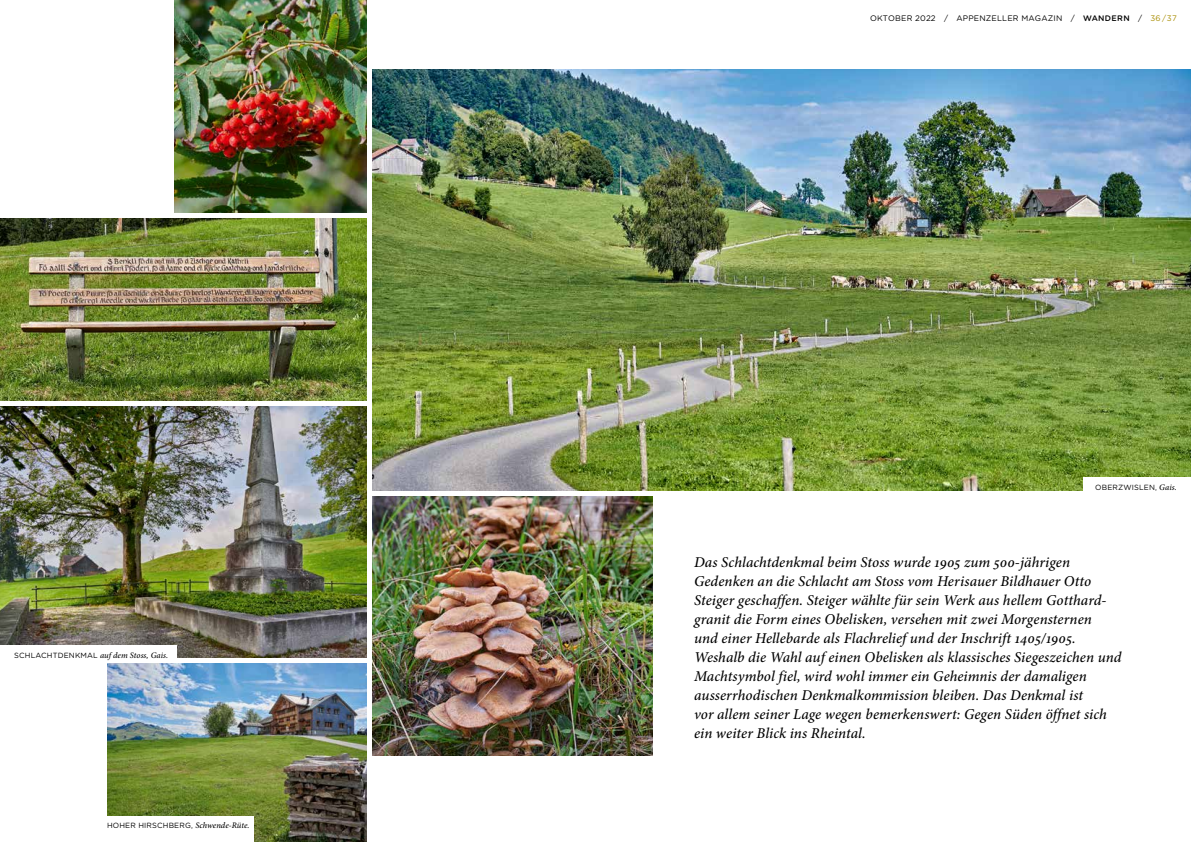
<style>
.page{position:relative;width:1191px;height:842px;background:#fff}
.page>*{position:absolute;margin:0;border:0;box-sizing:border-box;transform-origin:0 0}
.t1{font:italic 500 15px/19px "Minion Pro";letter-spacing:.005em;color:#000}
.t2{font:italic 500 8.5px "Minion Pro";color:#000}
.t3{font:8px "Gotham Rounded";letter-spacing:.02em;color:#000}
.t4{font:7.5px "Gotham Rounded";letter-spacing:.02em;color:#000}
.s1{font-family:"Gotham Rounded";font-weight:400;font-style:normal;font-size:7.5px}
.s2{font-family:"Minion Pro";font-weight:500;font-style:italic;font-size:8.5px}
.s3{font-weight:500}
.s4{color:#a88d00}
</style>
<div class="page">
<img style="left:372px;top:69px;width:819px;height:421px">
<img style="left:372px;top:496px;width:280px;height:259px">
<img style="left:0;top:406px;width:366px;height:252px">
<img style="left:0;top:219px;width:366px;height:182px">
<img style="left:174px;top:0;width:192px;height:213px">
<img style="left:107px;top:663px;width:259px;height:179px">
<div style="left:0;top:645px;width:176px;height:15px;background:#fff"></div>
<div style="left:104px;top:816px;width:149px;height:26px;background:#fff"></div>
<div style="left:1084px;top:477px;width:107px;height:16px;background:#fff"></div>
<p class="t2" style="left:14px;top:649px;width:156px"><span class="s1">SCHLACHTDENKMAL</span> auf dem Stoss, Gais.</p>
<p class="t4" style="left:107px;top:820px;width:144px">HOHER HIRSCHBERG, <span class="s2">Schwende-Rüte.</span></p>
<p class="t3" style="left:870px;top:13px;width:308px">OKTOBER 2022 / APPENZELLER MAGAZIN / <span class="s3">WANDERN</span> / <span class="s4">36 / 37</span></p>
<p class="t4" style="left:1095px;top:482px;width:83px">OBERZWISLEN, <span class="s2">Gais.</span></p>
<p class="t1" style="left:694px;top:553px;width:429px">Das Schlachtdenkmal beim Stoss wurde 1905 zum 500-jährigen Gedenken an die Schlacht am Stoss vom Herisauer Bildhauer Otto Steiger geschaffen. Steiger wählte für sein Werk aus hellem Gotthard&shy;granit die Form eines Obelisken, versehen mit zwei Morgensternen<br>und einer Hellebarde als Flachrelief und der Inschrift 1405/1905.<br>Weshalb die Wahl auf einen Obelisken als klassisches Siegeszeichen und Machtsymbol fiel, wird wohl immer ein Geheimnis der damaligen ausserrhodischen Denkmalkommission bleiben. Das Denkmal ist<br>vor allem seiner Lage wegen bemerkenswert: Gegen Süden öffnet sich ein weiter Blick ins Rheintal.</p>
</div>
